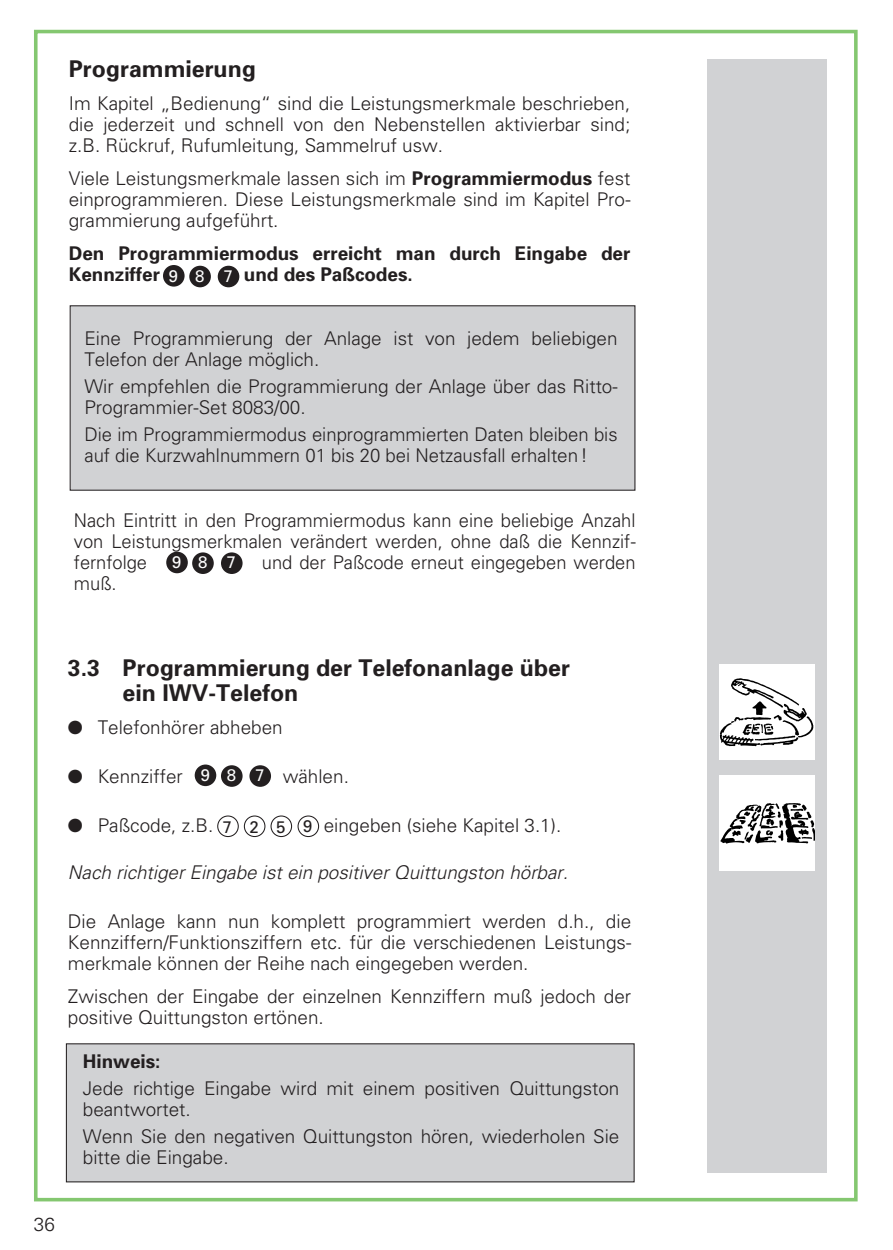
<style>
.page{position:relative;width:893px;height:1250px;background:#fff}
.page>*{position:absolute;margin:0;border:0;box-sizing:border-box;transform-origin:0 0}
.t1{font:700 23.1px/25.2px "Univers";color:#231f20}
.t2{font:300 18.9px/21px "Univers";color:#231f20}
.t3{font:700 18.9px/21px "Univers";color:#231f20}
.t4{font:italic 300 18.9px "Univers";color:#231f20}
.t5{font:16.8px "Univers";letter-spacing:1.075em;color:#fff}
.t6{font:16.8px "Univers";color:#231f20}
.s1{font-weight:700}
</style>
<div class="page">
<div style="left:34px;top:30px;width:823px;height:1171px;border:4px solid #84c770"></div>
<div style="left:67px;top:1044px;width:566px;height:137px;background:#d1d2d4"></div>
<div style="left:71px;top:306px;width:563px;height:183px;background:#d1d2d4"></div>
<div style="left:707px;top:60px;width:119px;height:1113px;background:#d1d2d4"></div>
<div style="left:719px;top:664px;width:95px;height:95px;background:#fff"></div>
<svg style="left:719px;top:678px;width:94px;height:68px"></svg>
<div style="left:719px;top:775px;width:95px;height:95px;background:#fff"></div>
<svg style="left:720px;top:803px;width:94px;height:40px"></svg>
<div style="left:221px;top:765px;width:21px;height:22px;background:#231f20;border-radius:50%"></div>
<div style="left:249px;top:765px;width:22px;height:22px;background:#231f20;border-radius:50%"></div>
<div style="left:195px;top:764px;width:21px;height:22px;background:#231f20;border-radius:50%"></div>
<div style="left:189px;top:266px;width:22px;height:21px;background:#231f20;border-radius:50%"></div>
<div style="left:218px;top:266px;width:21px;height:21px;background:#231f20;border-radius:50%"></div>
<div style="left:163px;top:265px;width:21px;height:21px;background:#231f20;border-radius:50%"></div>
<div style="left:192px;top:552px;width:22px;height:22px;background:#231f20;border-radius:50%"></div>
<div style="left:221px;top:552px;width:21px;height:22px;background:#231f20;border-radius:50%"></div>
<div style="left:166px;top:551px;width:22px;height:22px;background:#231f20;border-radius:50%"></div>
<svg style="left:217px;top:815px;width:102px;height:22px"></svg>
<p class="t1" style="left:69px;top:58px;width:189px">Programmierung</p>
<p class="t2" style="left:69px;top:94px;width:563px;text-align:justify">Im Kapitel „Bedienung“ sind die Leistungsmerkmale beschrieben, die jederzeit und schnell von den Nebenstellen aktivierbar sind; z.B. Rückruf, Rufumleitung, Sammelruf usw.</p>
<p class="t2" style="left:69px;top:169px;width:563px;text-align:justify">Viele Leistungsmerkmale lassen sich im <span class="s1">Programmiermodus</span> fest einprogrammieren. Diese Leistungsmerkmale sind im Kapitel Pro&shy;grammierung aufgeführt.</p>
<p class="t3" style="left:69px;top:244px;width:563px">Den Programmiermodus erreicht man durch Eingabe der<br>Kennziffer</p>
<p class="t3" style="left:244px;top:265px;width:170px">und des Paßcodes.</p>
<p class="t5" style="left:169px;top:269px;width:66px">987</p>
<p class="t2" style="left:84px;top:329px;width:534px">Eine Programmierung der Anlage ist von jedem beliebigen<br>Telefon der Anlage möglich.</p>
<p class="t2" style="left:84px;top:377px;width:534px">Wir empfehlen die Programmierung der Anlage über das Ritto-<br>Programmier-Set 8083/00.</p>
<p class="t2" style="left:84px;top:425px;width:534px">Die im Programmiermodus einprogrammierten Daten bleiben bis auf die Kurzwahlnummern 01 bis 20 bei Netzausfall erhalten!</p>
<p class="t2" style="left:74px;top:511px;width:563px;text-align:justify">Nach Eintritt in den Programmiermodus kann eine beliebige Anzahl von Leistungsmerkmalen verändert werden, ohne daß die Kennzif&shy;fernfolge</p>
<p class="t2" style="left:262px;top:553px;width:375px">und der Paßcode erneut eingegeben werden</p>
<p class="t5" style="left:172px;top:556px;width:66px">987</p>
<p class="t2" style="left:74px;top:574px;width:44px">muß.</p>
<p class="t1" style="left:123px;top:657px;width:449px;text-indent:-55px">3.3 Programmierung der Telefonanlage über ein IWV-Telefon</p>
<p class="t2" style="left:68px;top:718px;width:216px">● Telefonhörer abheben</p>
<p class="t2" style="left:68px;top:767px;width:116px">● Kennziffer</p>
<p class="t2" style="left:283px;top:767px;width:68px">wählen.</p>
<p class="t2" style="left:68px;top:816px;width:147px">● Paßcode, z.B.</p>
<p class="t2" style="left:324px;top:816px;width:239px">eingeben (siehe Kapitel 3.1).</p>
<p class="t4" style="left:68px;top:865px;width:505px">Nach richtiger Eingabe ist ein positiver Quittungston hörbar.</p>
<p class="t2" style="left:68px;top:912px;width:565px;text-align:justify">Die Anlage kann nun komplett programmiert werden d.h., die Kennziffern/Funktionsziffern etc. für die verschiedenen Leistungs&shy;merkmale können der Reihe nach eingegeben werden.</p>
<p class="t2" style="left:68px;top:987px;width:564px">Zwischen der Eingabe der einzelnen Kennziffern muß jedoch der positive Quittungston ertönen.</p>
<p class="t5" style="left:201px;top:769px;width:66px">987</p>
<p class="t6" style="left:223px;top:820px;width:91px">7259</p>
<p class="t3" style="left:83px;top:1052px;width:79px">Hinweis:</p>
<p class="t2" style="left:83px;top:1079px;width:538px">Jede richtige Eingabe wird mit einem positiven Quittungston beantwortet.</p>
<p class="t2" style="left:83px;top:1127px;width:538px">Wenn Sie den negativen Quittungston hören, wiederholen Sie bitte die Eingabe.</p>
<p class="t2" style="left:34px;top:1215px;width:22px">36</p>
</div>
